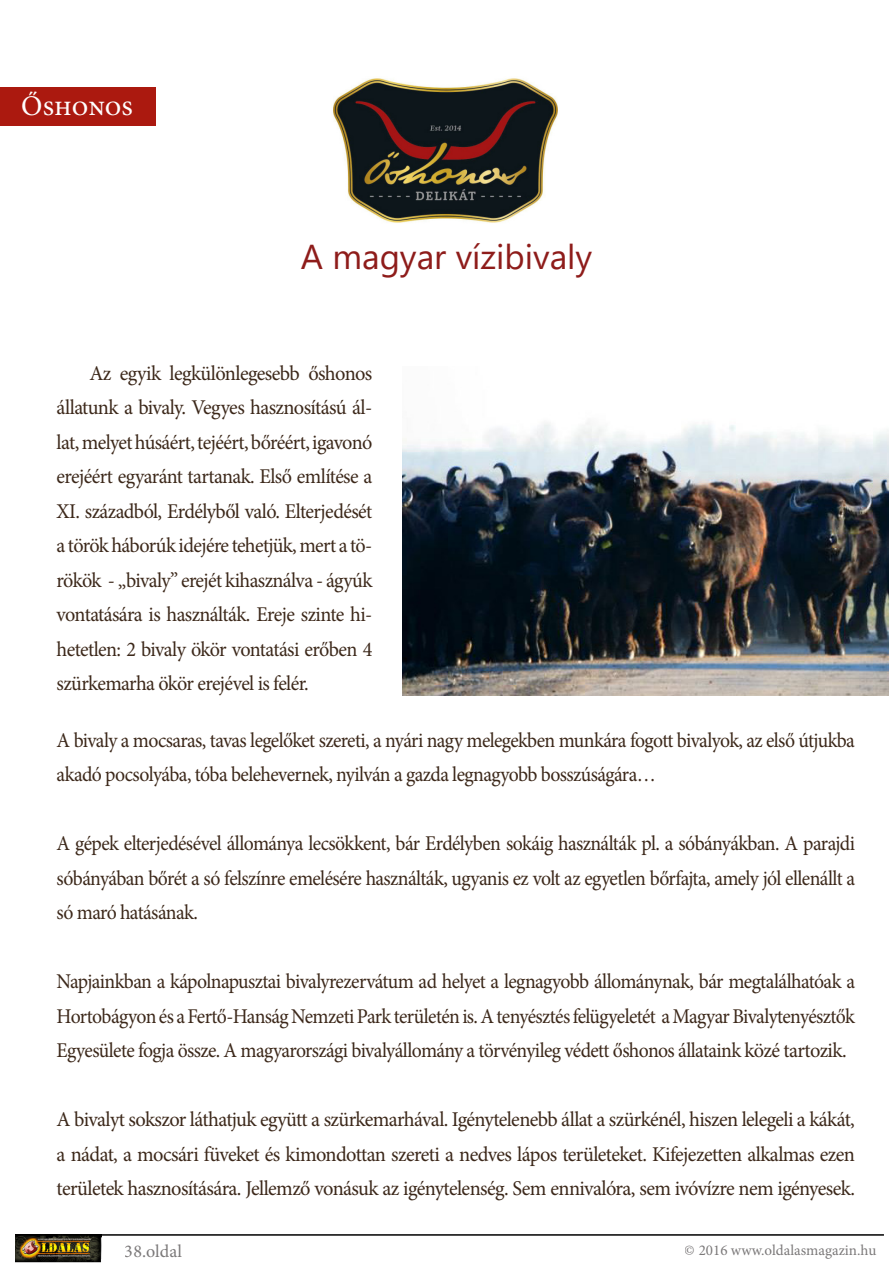
<style>
.page{position:relative;width:893px;height:1263px;background:#fff}
.page>*{position:absolute;margin:0;border:0;box-sizing:border-box;transform-origin:0 0}
.t1{font:34.5px "Segoe UI";color:#8e1c1a}
.t2{font:28.5px "Minion Pro";color:#fff}
.t3{font:21px/34.5px "Minion Pro";letter-spacing:-.03em;color:#3c281a;text-align:justify;scale:.94 1}
.t4{font:21px/34.5px "Minion Pro";letter-spacing:-.03em;color:#3c281a;text-align:justify}
.t5{font:18px "Minion Pro";color:#231f20}
.t6{font:15px "Minion Pro";color:#231f20}
</style>
<div class="page">
<img style="left:16px;top:1236px;width:85px;height:26px">
<hr style="left:16px;top:1234px;width:868px;height:2px;background:#000">
<div style="left:0;top:87px;width:156px;height:39px;background:#ab190f"></div>
<img style="left:403px;top:423px;width:486px;height:272px">
<img style="left:333px;top:78px;width:225px;height:145px">
<p class="t2" style="left:21px;top:87px;width:113px">Őshonos</p>
<p class="t1" style="left:301px;top:229px;width:293px">A magyar vízibivaly</p>
<p class="t4" style="left:57px;top:356px;width:318px;text-indent:33px">Az egyik legkülönlegesebb őshonos állatunk a bivaly. Vegyes hasznosítású ál&shy;lat, melyet húsáért, tejéért, bőréért, igavonó erejéért egyaránt tartanak. Első említése a XI. századból, Erdélyből való. Elterjedését a török háborúk idejére tehetjük, mert a tö&shy;rökök - „bivaly” erejét kihasználva - ágyúk vontatására is használták. Ereje szinte hi&shy;hetetlen: 2 bivaly ökör vontatási erőben 4 szürkemarha ökör erejével is felér.</p>
<p class="t3" style="left:57px;top:723px;width:851px">A bivaly a mocsaras, tavas legelőket szereti, a nyári nagy melegekben munkára fogott bivalyok, az első útjukba akadó pocsolyába, tóba belehevernek, nyilván a gazda legnagyobb bosszúságára…</p>
<p class="t3" style="left:57px;top:826px;width:851px">A gépek elterjedésével állománya lecsökkent, bár Erdélyben sokáig használták pl. a sóbányákban. A parajdi sóbányában bőrét a só felszínre emelésére használták, ugyanis ez volt az egyetlen bőrfajta, amely jól ellenállt a só maró hatásának.</p>
<p class="t3" style="left:57px;top:964px;width:851px">Napjainkban a kápolnapusztai bivalyrezervátum ad helyet a legnagyobb állománynak, bár megtalálhatóak a Hortobágyon és a Fertő-Hanság Nemzeti Park területén is. A tenyésztés felügyeletét a Magyar Bivalytenyésztők Egyesülete fogja össze. A magyarországi bivalyállomány a törvényileg védett őshonos állataink közé tartozik.</p>
<p class="t4" style="left:57px;top:1102px;width:800px">A bivalyt sokszor láthatjuk együtt a szürkemarhával. Igénytelenebb állat a szürkénél, hiszen lelegeli a kákát, a nádat, a mocsári füveket és kimondottan szereti a nedves lápos területeket. Kifejezetten alkalmas ezen területek hasznosítására. Jellemző vonásuk az igénytelenség. Sem ennivalóra, sem ivóvízre nem igényesek.</p>
<p class="t5" style="left:125px;top:1239px;width:59px">38.oldal</p>
<p class="t6" style="left:685px;top:1240px;width:193px">© 2016 www.oldalasmagazin.hu</p>
</div>
